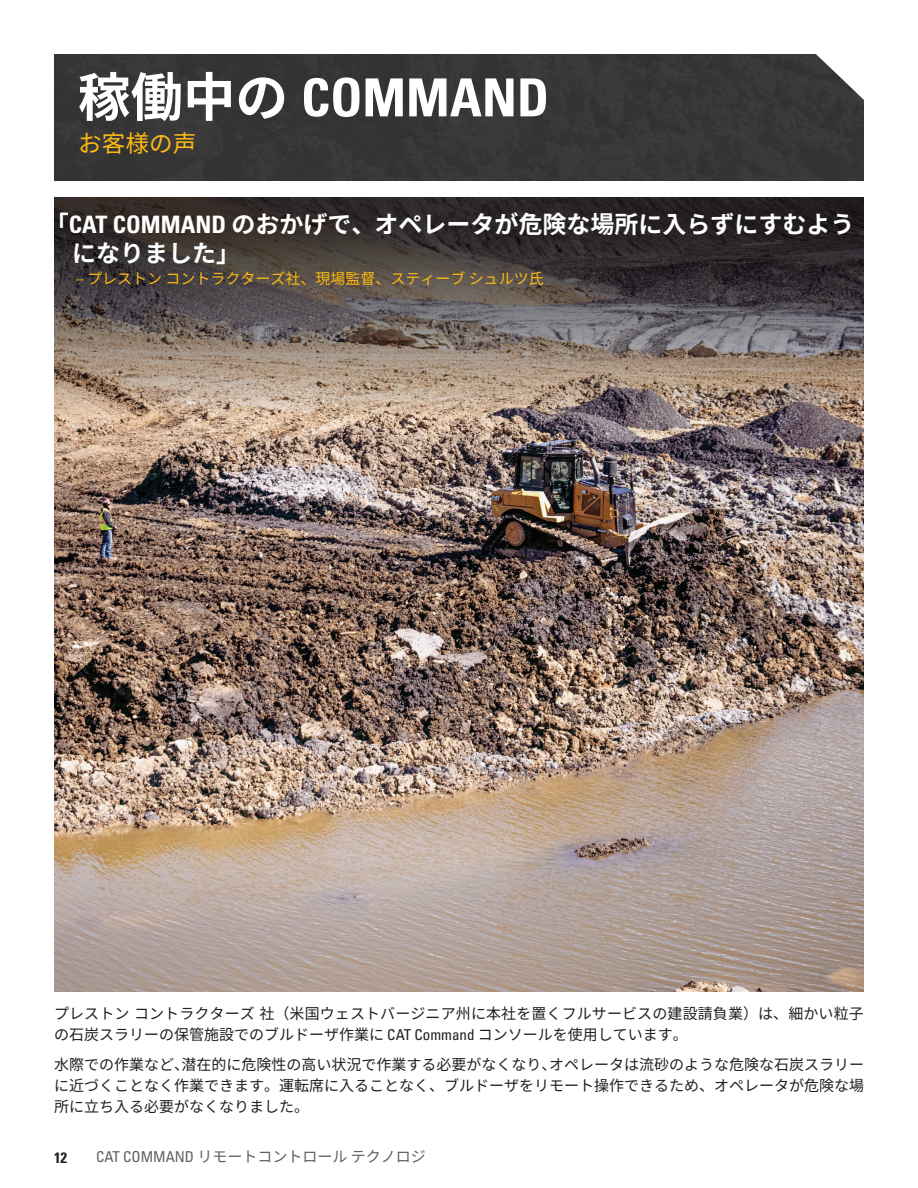
<style>
.page{position:relative;width:918px;height:1188px;background:#fff}
.page>*{position:absolute;margin:0;border:0;box-sizing:border-box;transform-origin:0 0}
.Headline_large_white{font:52.5px "Univers LTCYR 67 Bold Cond";color:#fff}
.Headline_small_white{font:700 24px/28.8px "Noto Sans CJ Kjp";color:#fff}
.Subhead_small_yellow{font:23.7px "Noto Sans CJ Kjp";color:#fcba13}
.Body_copy{font:15px/21px "Noto Sans CJ Kjp";color:#231f20}
.Subhead_small_yellow-2{font:15px "Noto Sans CJ Kjp";color:#fcba13}
.t1{font:15px "Noto Sans CJ Kjp";color:#5d6163}
.t2{font:15px "Univers LTCYR 67 Bold Cond";color:#231f20}
.s1{font-family:"Noto Sans CJ Kjp";font-weight:700}
.s2{font-family:"Univers LTCYR 67 Bold Cond";font-weight:400}
.s3{font-family:"Univers LTCYR 57";font-stretch:condensed}
</style>
<div class="page">
<img style="left:54px;top:754px;width:810px;height:238px">
<img style="left:54px;top:197px;width:810px;height:557px">
<div style="left:54px;top:54px;width:810px;height:127px;background:#353536"></div>
<p class="Headline_large_white" style="left:78px;top:65px;width:473px"><span class="s1">稼働中の</span> COMMAND</p>
<p class="Subhead_small_yellow" style="left:78px;top:130px;width:120px">お客様の声</p>
<p class="Headline_small_white" style="left:72px;top:210px;width:784px;text-indent:-27px">「<span class="s2">CAT COMMAND</span> のおかげで、オペレータが危険な場所に入らずにすむようになりました」</p>
<p class="Subhead_small_yellow-2" style="left:76px;top:270px;width:469px"><span class="s3">–</span> プレストンコントラクターズ社、現場監督、スティーブシュルツ氏</p>
<p class="Body_copy" style="left:54px;top:1004px;width:811px">プレストンコントラクターズ社（米国ウェストバージニア州に本社を置くフルサービスの建設請負業）は、細かい粒子の石炭スラリーの保管施設でのブルドーザ作業に <span class="s3">CAT Command</span> コンソールを使用しています。</p>
<p class="Body_copy" style="left:54px;top:1055px;width:811px;text-align:justify">水際での作業など、潜在的に危険性の高い状況で作業する必要がなくなり、オペレータは流砂のような危険な石炭スラリーに近づくことなく作業できます。運転席に入ることなく、ブルドーザをリモート操作できるため、オペレータが危険な場所に立ち入る必要がなくなりました。</p>
<p class="t2" style="left:54px;top:1148px;width:15px">12</p>
<p class="t1" style="left:96px;top:1148px;width:331px"><span class="s3">CAT COMMAND</span> リモートコントロールテクノロジ</p>
</div>
